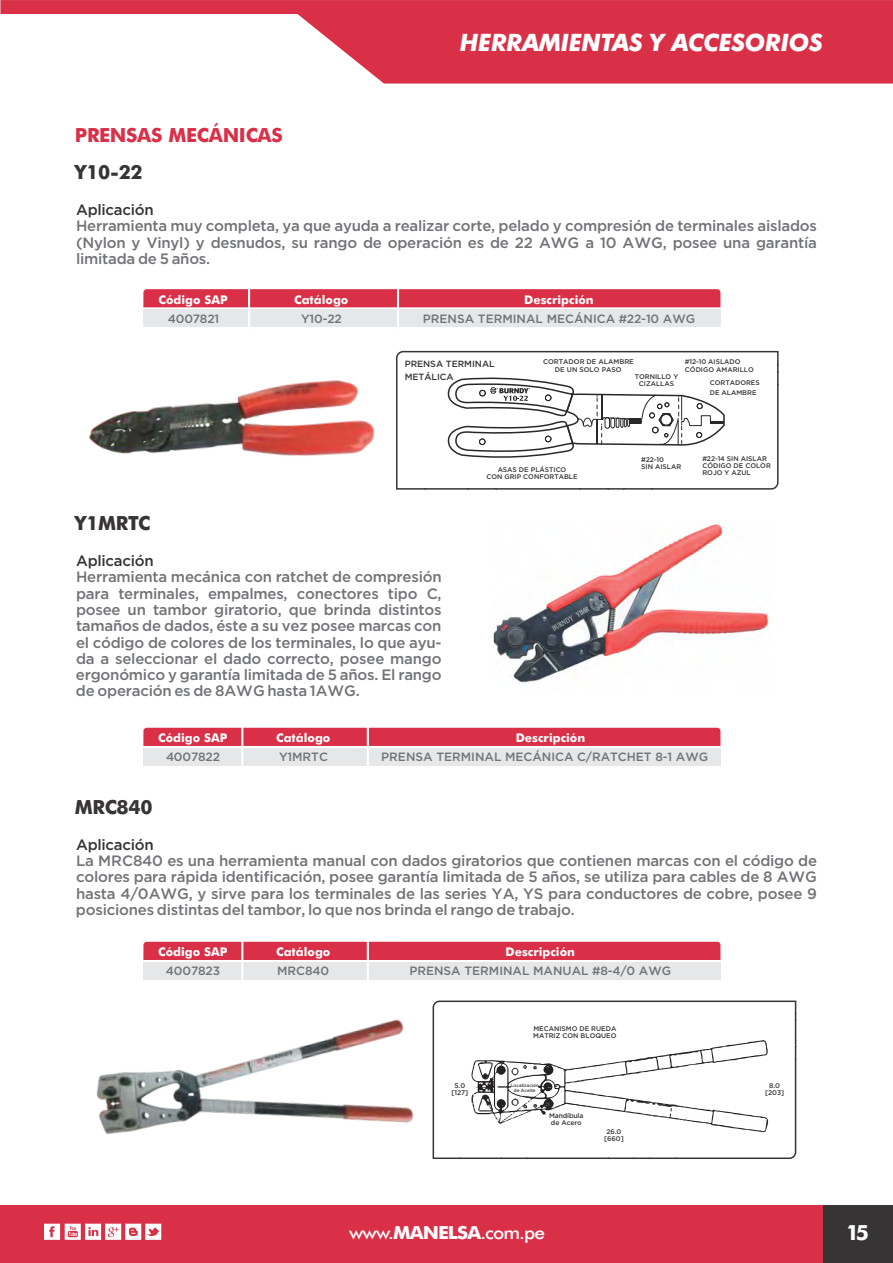
<style>
.page{position:relative;width:893px;height:1263px;background:#fff}
.page>*{position:absolute;margin:0;border:0;box-sizing:border-box;transform-origin:0 0}
.t1{font:italic 700 24px "Futura BT";letter-spacing:-.015em;color:#fefefe}
.t2{font:700 21px "Futura BT";color:#fefefe}
.t3{font:700 19.5px "Futura BT";letter-spacing:-.015em;color:#373435}
.t4{font:700 19.5px "Futura BT";letter-spacing:-.015em;color:#d92f47}
.t5{font:500 18px "Futura BT";letter-spacing:-.045em;color:#fefefe;scale:1.06 1}
.t6{font:500 15px/16.4px "Gotham";letter-spacing:-.015em;color:#727376;text-align:justify}
.t7{font:500 15px "Gotham";letter-spacing:-.015em;color:#373435}
.t8{font:500 12px "Gotham";color:#727376}
.t9{font:700 12px "Futura BT";color:#fefefe}
.t10{font:500 9px/13.5px "Gotham";color:#373435}
.t11{font:500 6.75px/7.1px "Gotham";color:#373435;text-align:center}
.t12{font:500 4.5px/4.7px "Gotham";color:#373435;text-align:center}
.s1{font-weight:700}
</style>
<div class="page">
<div style="left:143px;top:728px;width:577px;height:18px;background:#d92f47"></div>
<svg style="left:432px;top:1000px;width:365px;height:159px"></svg>
<svg style="left:396px;top:350px;width:383px;height:140px"></svg>
<div style="left:0;top:1205px;width:893px;height:58px;background:#373435"></div>
<svg style="left:0;top:0;width:893px;height:84px;fill:#d92f47"></svg>
<div style="left:0;top:1205px;width:822px;height:58px;background:#d92f47"></div>
<svg style="left:44px;top:1224px;width:117px;height:16px"></svg>
<div style="left:143px;top:309px;width:577px;height:18px;background:#e6e7e8"></div>
<div style="left:143px;top:289px;width:577px;height:18px;background:#d92f47"></div>
<hr style="left:248px;top:287px;width:2px;height:43px;background:#fefefe">
<hr style="left:397px;top:287px;width:2px;height:43px;background:#fefefe">
<img style="left:89px;top:380px;width:286px;height:76px">
<div style="left:143px;top:748px;width:577px;height:17px;background:#e6e7e8"></div>
<hr style="left:241px;top:726px;width:2px;height:42px;background:#fefefe">
<hr style="left:367px;top:726px;width:2px;height:42px;background:#fefefe">
<img style="left:493px;top:524px;width:276px;height:159px">
<div style="left:143px;top:962px;width:577px;height:17px;background:#e6e7e8"></div>
<div style="left:143px;top:942px;width:577px;height:18px;background:#d92f47"></div>
<hr style="left:241px;top:940px;width:2px;height:42px;background:#fefefe">
<hr style="left:367px;top:940px;width:2px;height:42px;background:#fefefe">
<img style="left:96px;top:1019px;width:318px;height:115px">
<svg style="left:447px;top:375px;width:278px;height:86px"></svg>
<svg style="left:471px;top:1040px;width:297px;height:92px"></svg>
<h3 class="t4" style="left:75px;top:127px;width:209px">PRENSAS MECÁNICAS</h3>
<h1 class="t1" style="left:460px;top:33px;width:365px">HERRAMIENTAS Y ACCESORIOS</h1>
<h3 class="t3" style="left:75px;top:164px;width:69px">Y10-22</h3>
<p class="t7" style="left:76px;top:204px;width:79px">Aplicación</p>
<p class="t6" style="left:76px;top:219px;width:742px">Herramienta muy completa, ya que ayuda a realizar corte, pelado y compresión de terminales aislados (Nylon y Vinyl) y desnudos, su rango de operación es de 22 AWG a 10 AWG, posee una garantía limitada de 5 años.</p>
<p class="t9" style="left:294px;top:294px;width:56px">Catálogo</p>
<p class="t9" style="left:524px;top:294px;width:71px">Descripción</p>
<p class="t8" style="left:301px;top:314px;width:42px">Y10-22</p>
<p class="t8" style="left:423px;top:314px;width:274px">PRENSA TERMINAL MECÁNICA #22-10 AWG</p>
<p class="t10" style="left:405px;top:357px;width:92px">PRENSA TERMINAL<br>METÁLICA</p>
<p class="t9" style="left:159px;top:294px;width:71px">Código SAP</p>
<p class="t8" style="left:168px;top:314px;width:53px">4007821</p>
<p class="t11" style="left:543px;top:357px;width:92px;line-height:8.2px">CORTADOR DE ALAMBRE<br>DE UN SOLO PASO</p>
<p class="t11" style="left:685px;top:359px;width:70px;text-align:left">#12-10 AISLADO<br>CÓDIGO AMARILLO</p>
<p class="t11" style="left:635px;top:373px;width:45px">TORNILLO Y<br>CIZALLAS</p>
<p class="t11" style="left:710px;top:378px;width:52px;line-height:10.1px;text-align:left">CORTADORES<br>DE ALAMBRE</p>
<h3 class="t3" style="left:75px;top:515px;width:77px">Y1MRTC</h3>
<p class="t7" style="left:76px;top:555px;width:79px">Aplicación</p>
<p class="t6" style="left:76px;top:570px;width:367px">Herramienta mecánica con ratchet de compresión para terminales, empalmes, conectores tipo C, posee un tambor giratorio, que brinda distintos tamaños de dados, éste a su vez posee marcas con el código de colores de los terminales, lo que ayu&shy;da a seleccionar el dado correcto, posee mango ergonómico y garantía limitada de 5 años. El rango de operación es de 8AWG hasta 1AWG.</p>
<p class="t11" style="left:486px;top:466px;width:93px">ASAS DE PLÁSTICO<br>CON GRIP CONFORTABLE</p>
<p class="t9" style="left:158px;top:733px;width:71px">Código SAP</p>
<p class="t9" style="left:276px;top:733px;width:56px">Catálogo</p>
<p class="t9" style="left:516px;top:733px;width:71px">Descripción</p>
<p class="t11" style="left:641px;top:456px;width:42px;text-align:left">#22-10<br>SIN AISLAR</p>
<p class="t11" style="left:702px;top:456px;width:70px;text-align:left">#22-14 SIN AISLAR<br>CÓDIGO DE COLOR<br>ROJO Y AZUL</p>
<p class="t8" style="left:166px;top:753px;width:56px">4007822</p>
<p class="t8" style="left:279px;top:753px;width:50px">Y1MRTC</p>
<p class="t8" style="left:381px;top:753px;width:328px">PRENSA TERMINAL MECÁNICA C/RATCHET 8-1 AWG</p>
<h3 class="t3" style="left:75px;top:799px;width:79px">MRC840</h3>
<p class="t7" style="left:76px;top:839px;width:79px">Aplicación</p>
<p class="t6" style="left:76px;top:854px;width:743px">La MRC840 es una herramienta manual con dados giratorios que contienen marcas con el código de colores para rápida identificación, posee garantía limitada de 5 años, se utiliza para cables de 8 AWG hasta 4/0AWG, y sirve para los terminales de las series YA, YS para conductores de cobre, posee 9 posiciones distintas del tambor, lo que nos brinda el rango de trabajo.</p>
<p class="t9" style="left:276px;top:947px;width:56px">Catálogo</p>
<p class="t9" style="left:506px;top:947px;width:71px">Descripción</p>
<p class="t8" style="left:277px;top:966px;width:53px">MRC840</p>
<p class="t8" style="left:409px;top:966px;width:263px">PRENSA TERMINAL MANUAL #8-4/0 AWG</p>
<p class="t9" style="left:158px;top:947px;width:71px">Código SAP</p>
<p class="t8" style="left:166px;top:966px;width:56px">4007823</p>
<p class="t11" style="left:452px;top:1082px;width:18px">5.0 [127]</p>
<p class="t11" style="left:533px;top:1025px;width:85px;text-align:left">MECANISMO DE RUEDA<br>MATRIZ CON BLOQUEO</p>
<p class="t12" style="left:511px;top:1083px;width:30px">Localización de Aceite</p>
<p class="t11" style="left:549px;top:1112px;width:36px;text-align:left">Mandíbula de Acero</p>
<p class="t11" style="left:604px;top:1128px;width:21px">26.0 [660]</p>
<p class="t11" style="left:765px;top:1082px;width:20px">8.0 [203]</p>
<p class="t5" style="left:349px;top:1225px;width:186px">www.<span class="s1">MANELSA</span>.com.pe</p>
<h2 class="t2" style="left:846px;top:1224px;width:24px">15</h2>
</div>
